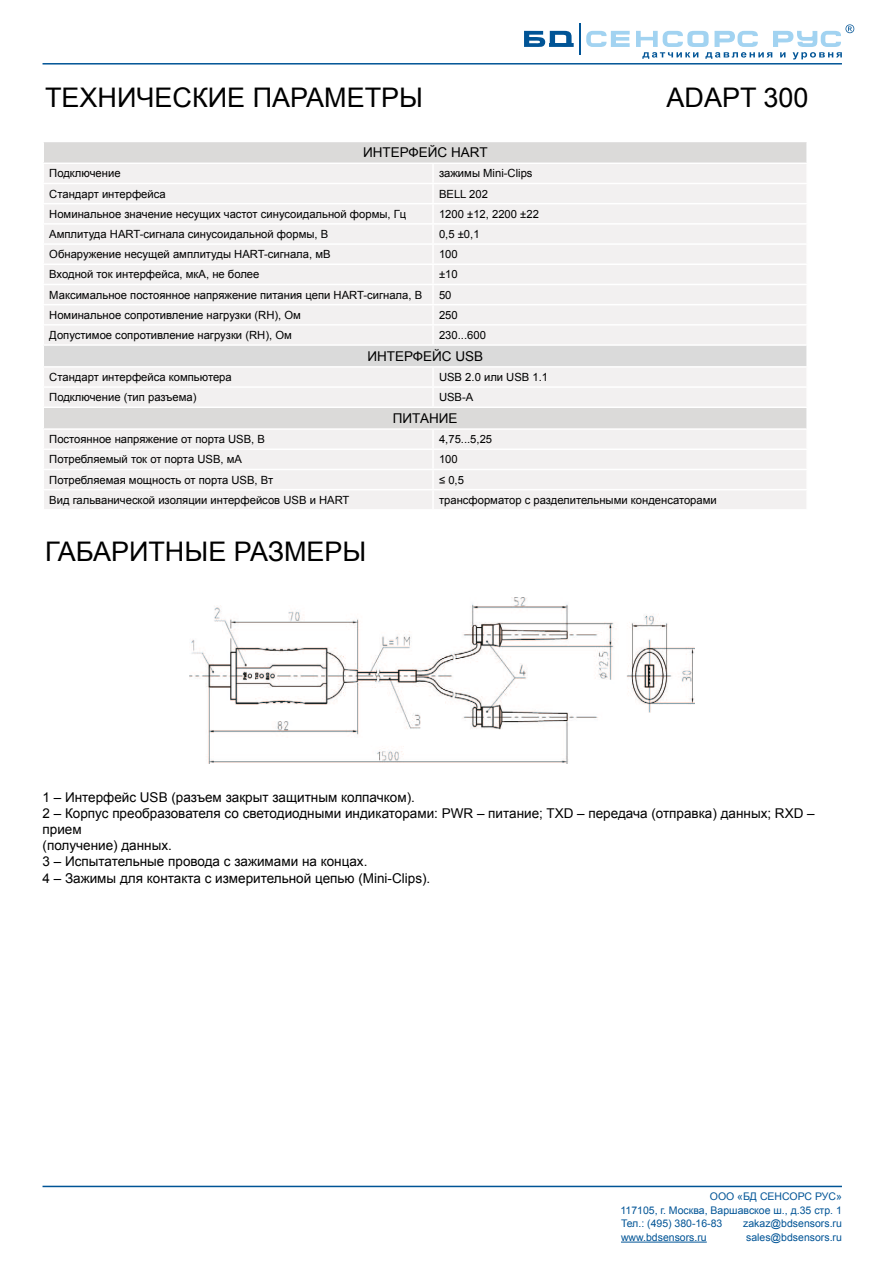
<style>
.page{position:relative;width:893px;height:1263px;background:#fff}
.page>*{position:absolute;margin:0;border:0;box-sizing:border-box;transform-origin:0 0}
.t1{font:27px "Arial";color:#000}
.t2{font:13.5px/16.2px "Arial";color:#000}
.t3{font:11.25px "Arial";color:#000}
.t4{font:10.5px/13.5px "Arial";color:#005496;text-align:justify}
</style>
<div class="page">
<svg style="left:586px;top:31px;width:44px;height:16px"></svg>
<hr style="left:579px;top:23px;width:1px;height:31px;background:#005496">
<svg style="left:524px;top:31px;width:50px;height:16px"></svg>
<svg style="left:636px;top:24px;width:218px;height:36px"></svg>
<hr style="left:43px;top:63px;width:799px;height:2px;background:#005496">
<hr style="left:43px;top:1186px;width:799px;height:1px;background:#005496">
<hr style="left:621px;top:1242px;width:86px;height:1px;background:#005496">
<div style="left:43px;top:141px;width:764px;height:22px;background:#dbdad9"></div>
<div style="left:44px;top:164px;width:762px;height:345px;background:#f2f0f0"></div>
<div style="left:43px;top:345px;width:764px;height:22px;background:#dadada"></div>
<div style="left:43px;top:407px;width:764px;height:22px;background:#dbdad9"></div>
<hr style="left:43px;top:141px;width:390px;height:1px;background:#fff">
<hr style="left:433px;top:141px;width:375px;height:1px;background:#fff">
<hr style="left:806px;top:142px;width:2px;height:21px;background:#fff">
<hr style="left:43px;top:183px;width:390px;height:1px;background:#fff">
<hr style="left:433px;top:183px;width:375px;height:1px;background:#fff">
<hr style="left:43px;top:203px;width:390px;height:1px;background:#fff">
<hr style="left:433px;top:203px;width:375px;height:1px;background:#fff">
<hr style="left:43px;top:223px;width:390px;height:2px;background:#fff">
<hr style="left:433px;top:223px;width:375px;height:2px;background:#fff">
<hr style="left:43px;top:243px;width:390px;height:2px;background:#fff">
<hr style="left:433px;top:243px;width:375px;height:2px;background:#fff">
<hr style="left:43px;top:263px;width:390px;height:2px;background:#fff">
<hr style="left:433px;top:263px;width:375px;height:2px;background:#fff">
<hr style="left:43px;top:284px;width:390px;height:1px;background:#fff">
<hr style="left:433px;top:284px;width:375px;height:1px;background:#fff">
<hr style="left:43px;top:304px;width:390px;height:1px;background:#fff">
<hr style="left:433px;top:304px;width:375px;height:1px;background:#fff">
<hr style="left:43px;top:324px;width:390px;height:2px;background:#fff">
<hr style="left:433px;top:324px;width:375px;height:2px;background:#fff">
<svg style="left:432px;top:164px;width:2px;height:180px"></svg>
<hr style="left:43px;top:344px;width:390px;height:2px;background:#fff">
<hr style="left:433px;top:344px;width:375px;height:2px;background:#fff">
<hr style="left:806px;top:346px;width:2px;height:20px;background:#fff">
<hr style="left:43px;top:366px;width:390px;height:2px;background:#fff">
<hr style="left:433px;top:366px;width:375px;height:2px;background:#fff">
<hr style="left:43px;top:386px;width:390px;height:2px;background:#fff">
<hr style="left:433px;top:386px;width:375px;height:2px;background:#fff">
<svg style="left:432px;top:368px;width:2px;height:38px"></svg>
<hr style="left:43px;top:406px;width:390px;height:2px;background:#fff">
<hr style="left:433px;top:406px;width:375px;height:2px;background:#fff">
<hr style="left:806px;top:408px;width:2px;height:20px;background:#fff">
<hr style="left:43px;top:428px;width:390px;height:2px;background:#fff">
<hr style="left:433px;top:428px;width:375px;height:2px;background:#fff">
<hr style="left:43px;top:448px;width:390px;height:2px;background:#fff">
<hr style="left:433px;top:448px;width:375px;height:2px;background:#fff">
<hr style="left:43px;top:469px;width:390px;height:1px;background:#fff">
<hr style="left:433px;top:469px;width:375px;height:1px;background:#fff">
<hr style="left:43px;top:489px;width:390px;height:1px;background:#fff">
<svg style="left:43px;top:142px;width:1px;height:286px"></svg>
<hr style="left:433px;top:489px;width:375px;height:1px;background:#fff">
<svg style="left:432px;top:430px;width:2px;height:79px"></svg>
<img style="left:190px;top:597px;width:504px;height:166px">
<h1 class="t1" style="left:45px;top:80px;width:380px">ТЕХНИЧЕСКИЕ ПАРАМЕТРЫ</h1>
<h1 class="t1" style="left:667px;top:80px;width:144px">ADAPT 300</h1>
<p class="t2" style="left:363px;top:145px;width:126px">ИНТЕРФЕЙС HART</p>
<p class="t3" style="left:49px;top:166px;width:73px">Подключение</p>
<p class="t3" style="left:439px;top:166px;width:95px">зажимы Mini-Clips</p>
<p class="t3" style="left:49px;top:186px;width:118px">Стандарт интерфейса</p>
<p class="t3" style="left:439px;top:186px;width:50px">BELL 202</p>
<p class="t3" style="left:49px;top:207px;width:359px">Номинальное значение несущих частот синусоидальной формы, Гц</p>
<p class="t3" style="left:439px;top:207px;width:101px">1200 ±12, 2200 ±22</p>
<p class="t3" style="left:49px;top:227px;width:281px">Амплитуда HART-сигнала синусоидальной формы, В</p>
<p class="t3" style="left:439px;top:227px;width:42px">0,5 ±0,1</p>
<p class="t3" style="left:49px;top:247px;width:283px">Обнаружение несущей амплитуды HART-сигнала, мВ</p>
<p class="t3" style="left:439px;top:247px;width:20px">100</p>
<p class="t3" style="left:49px;top:267px;width:212px">Входной ток интерфейса, мкА, не более</p>
<p class="t3" style="left:439px;top:267px;width:20px">±10</p>
<p class="t3" style="left:49px;top:287px;width:374px">Максимальное постоянное напряжение питания цепи HART-сигнала, В</p>
<p class="t3" style="left:439px;top:287px;width:14px">50</p>
<p class="t3" style="left:49px;top:308px;width:253px">Номинальное сопротивление нагрузки (RH), Ом</p>
<p class="t3" style="left:439px;top:308px;width:20px">250</p>
<p class="t3" style="left:49px;top:328px;width:244px">Допустимое сопротивление нагрузки (RH), Ом</p>
<p class="t3" style="left:439px;top:328px;width:48px">230...600</p>
<p class="t2" style="left:367px;top:348px;width:117px">ИНТЕРФЕЙС USB</p>
<p class="t3" style="left:49px;top:370px;width:184px">Стандарт интерфейса компьютера</p>
<p class="t3" style="left:439px;top:370px;width:111px">USB 2.0 или USB 1.1</p>
<p class="t3" style="left:49px;top:390px;width:149px">Подключение (тип разъема)</p>
<p class="t3" style="left:439px;top:390px;width:36px">USB-A</p>
<p class="t2" style="left:393px;top:410px;width:66px">ПИТАНИЕ</p>
<p class="t3" style="left:49px;top:432px;width:217px">Постоянное напряжение от порта USB, В</p>
<p class="t3" style="left:439px;top:432px;width:55px">4,75...5,25</p>
<p class="t3" style="left:49px;top:452px;width:194px">Потребляемый ток от порта USB, мА</p>
<p class="t3" style="left:439px;top:452px;width:20px">100</p>
<p class="t3" style="left:49px;top:472px;width:225px">Потребляемая мощность от порта USB, Вт</p>
<p class="t3" style="left:439px;top:472px;width:26px">≤ 0,5</p>
<p class="t3" style="left:49px;top:492px;width:302px">Вид гальванической изоляции интерфейсов USB и HART</p>
<p class="t3" style="left:439px;top:492px;width:279px">трансформатор с разделительными конденсаторами</p>
<h1 class="t1" style="left:45px;top:534px;width:323px">ГАБАРИТНЫЕ РАЗМЕРЫ</h1>
<p class="t2" style="left:43px;top:789px;width:774px">1 – Интерфейс USB (разъем закрыт защитным колпачком).<br>2 – Корпус преобразователя со светодиодными индикаторами: PWR – питание; TXD – передача (отправка) данных; RXD – прием<br>(получение) данных.<br>3 – Испытательные провода с зажимами на концах.<br>4 – Зажимы для контакта с измерительной цепью (Mini-Clips).</p>
<p class="t4" style="left:620px;top:1190px;width:223px;text-indent:89px">ООО «БД СЕНСОРС РУС» 117105, г. Москва, Варшавское ш., д.35 стр. 1<br>Тел.: (495) 380-16-83</p>
<p class="t4" style="left:743px;top:1217px;width:100px">zakaz@bdsensors.ru</p>
<p class="t4" style="left:621px;top:1231px;width:87px">www.bdsensors.ru</p>
<p class="t4" style="left:746px;top:1231px;width:97px">sales@bdsensors.ru</p>
</div>
